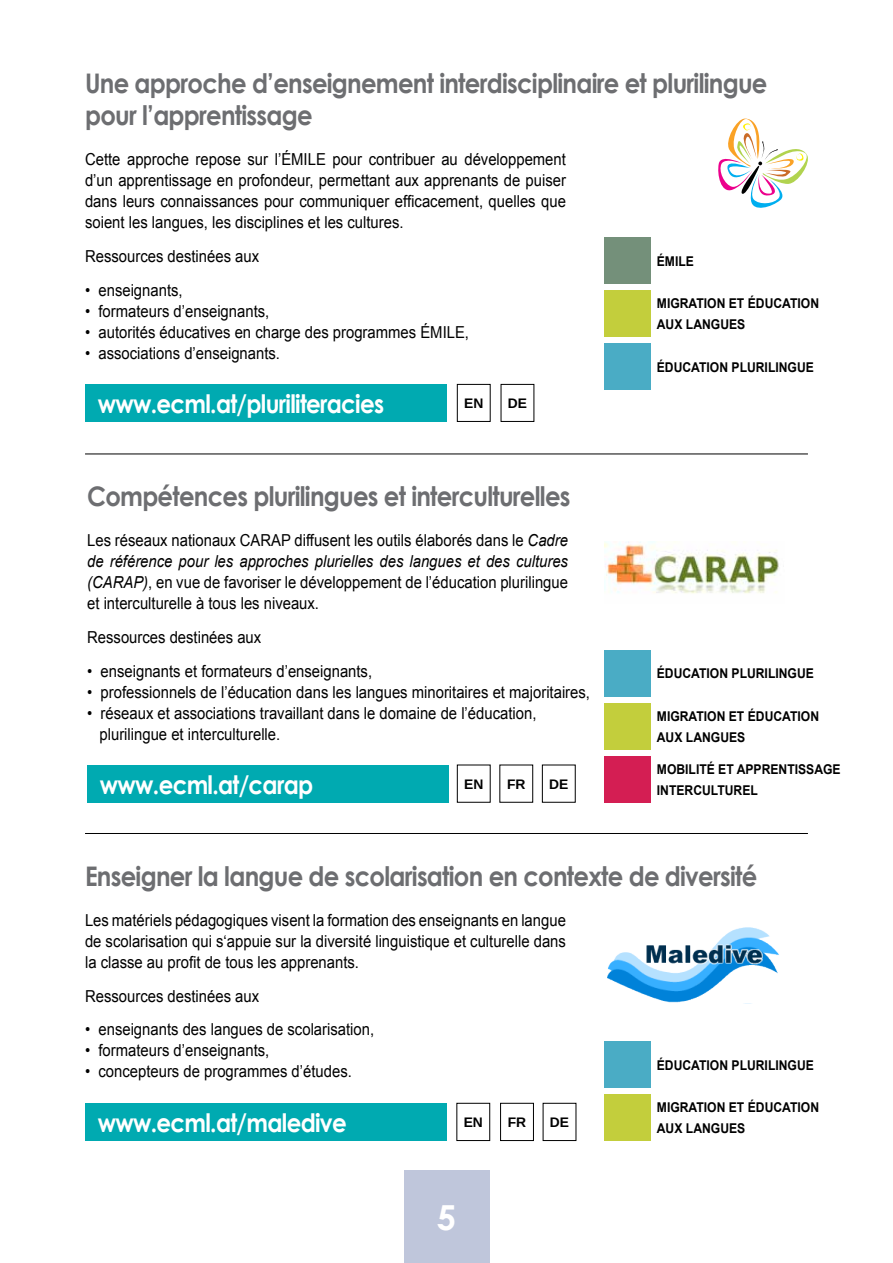
<style>
.page{position:relative;width:893px;height:1263px;background:#fff}
.page>*{position:absolute;margin:0;border:0;box-sizing:border-box;transform-origin:0 0}
.t1{font:700 34.5px "Century Gothic";color:#fff}
.t2{font:700 27px/32.4px "Century Gothic";letter-spacing:-.03em;color:#6d6e71;scale:.9 1}
.t3{font:700 25.5px "Century Gothic";letter-spacing:-.03em;color:#fff;scale:.9 1}
.t4{font:16.5px/21px "Arial";color:#000;text-align:justify;scale:.9 1}
.t5{font:700 13.8px "Arimo";color:#000}
.t6{font:700 13.5px/21px "Arial";color:#000;scale:.9 1}
.s1{font-style:italic}
</style>
<div class="page">
<div style="left:85px;top:384px;width:361px;height:38px;background:#00aab1"></div>
<div style="left:85px;top:1103px;width:361px;height:38px;background:#00aab1"></div>
<div style="left:457px;top:1103px;width:33px;height:38px;border:1px solid #000"></div>
<div style="left:500px;top:1103px;width:34px;height:38px;border:1px solid #000"></div>
<div style="left:604px;top:1095px;width:46px;height:46px;background:#c3ce3c"></div>
<div style="left:604px;top:1042px;width:46px;height:46px;background:#4aacc5"></div>
<div style="left:543px;top:1103px;width:33px;height:38px;border:1px solid #000"></div>
<hr style="left:85px;top:454px;width:723px;height:1px;background:#000">
<hr style="left:85px;top:833px;width:723px;height:1px;background:#000">
<div style="left:457px;top:384px;width:33px;height:38px;border:1px solid #000"></div>
<div style="left:501px;top:384px;width:33px;height:38px;border:1px solid #000"></div>
<div style="left:604px;top:238px;width:46px;height:46px;background:#74907a"></div>
<div style="left:604px;top:291px;width:46px;height:46px;background:#c3ce3c"></div>
<div style="left:604px;top:344px;width:46px;height:46px;background:#4aacc5"></div>
<div style="left:87px;top:765px;width:361px;height:38px;background:#00aab1"></div>
<div style="left:604px;top:703px;width:46px;height:46px;background:#c3ce3c"></div>
<div style="left:604px;top:650px;width:46px;height:46px;background:#4aacc5"></div>
<div style="left:604px;top:756px;width:46px;height:46px;background:#d41e53"></div>
<div style="left:404px;top:1170px;width:85px;height:93px;background:#bfc6db"></div>
<svg style="left:718px;top:118px;width:90px;height:90px"></svg>
<img style="left:604px;top:541px;width:175px;height:53px">
<img style="left:607px;top:927px;width:172px;height:76px">
<h2 class="t2" style="left:85px;top:65px;width:760px">Une approche d’enseignement interdisciplinaire et plurilingue pour l’apprentissage</h2>
<p class="t4" style="left:85px;top:149px;width:536px">Cette approche repose sur l’ÉMILE pour contribuer au développement d’un apprentissage en profondeur, permettant aux apprenants de puiser dans leurs connaissances pour communiquer efficacement, quelles que soient les langues, les disciplines et les cultures.</p>
<p class="t4" style="left:85px;top:246px;width:195px">Ressources destinées aux</p>
<p class="t4" style="left:85px;top:279px;width:110px">• enseignants,</p>
<p class="t4" style="left:85px;top:300px;width:206px">• formateurs d’enseignants,</p>
<p class="t4" style="left:85px;top:321px;width:428px">• autorités éducatives en charge des programmes ÉMILE,</p>
<p class="t4" style="left:85px;top:342px;width:218px">• associations d’enseignants.</p>
<h3 class="t3" style="left:98px;top:384px;width:320px">www.ecml.at/pluriliteracies</h3>
<p class="t6" style="left:657px;top:251px;width:43px">ÉMILE</p>
<p class="t6" style="left:657px;top:293px;width:182px">MIGRATION ET ÉDUCATION<br>AUX LANGUES</p>
<p class="t6" style="left:657px;top:357px;width:176px">ÉDUCATION PLURILINGUE</p>
<p class="t5" style="left:464px;top:394px;width:21px">EN</p>
<p class="t5" style="left:508px;top:394px;width:21px">DE</p>
<h2 class="t2" style="left:87px;top:479px;width:539px">Compétences plurilingues et interculturelles</h2>
<p class="t4" style="left:87px;top:530px;width:536px">Les réseaux nationaux CARAP diffusent les outils élaborés dans le <span class="s1">Cadre de référence pour les approches plurielles des langues et des cultures (CARAP)</span>, en vue de favoriser le développement de l’éducation plurilingue et interculturelle à tous les niveaux.</p>
<p class="t4" style="left:87px;top:627px;width:195px">Ressources destinées aux</p>
<p class="t4" style="left:87px;top:660px;width:318px">• enseignants et formateurs d’enseignants,</p>
<p class="t4" style="left:87px;top:681px;width:560px">• professionnels de l’éducation dans les langues minoritaires et majoritaires,</p>
<p class="t4" style="left:100px;top:702px;width:487px;text-indent:-12px">• réseaux et associations travaillant dans le domaine de l’éducation, plurilingue et interculturelle.</p>
<h3 class="t3" style="left:100px;top:765px;width:239px">www.ecml.at/carap</h3>
<p class="t5" style="left:464px;top:774px;width:21px">EN</p>
<p class="t5" style="left:507px;top:774px;width:20px">FR</p>
<p class="t5" style="left:549px;top:774px;width:21px">DE</p>
<p class="t6" style="left:657px;top:663px;width:176px">ÉDUCATION PLURILINGUE</p>
<p class="t6" style="left:657px;top:706px;width:182px">MIGRATION ET ÉDUCATION<br>AUX LANGUES</p>
<p class="t6" style="left:657px;top:759px;width:206px">MOBILITÉ ET APPRENTISSAGE<br>INTERCULTUREL</p>
<h2 class="t2" style="left:85px;top:858px;width:748px">Enseigner la langue de scolarisation en contexte de diversité</h2>
<p class="t4" style="left:85px;top:910px;width:536px">Les matériels pédagogiques visent la formation des enseignants en langue de scolarisation qui s‘appuie sur la diversité linguistique et culturelle dans la classe au profit de tous les apprenants.</p>
<p class="t4" style="left:85px;top:985px;width:195px">Ressources destinées aux</p>
<p class="t4" style="left:85px;top:1019px;width:323px">• enseignants des langues de scolarisation,</p>
<p class="t4" style="left:85px;top:1040px;width:206px">• formateurs d’enseignants,</p>
<p class="t4" style="left:85px;top:1061px;width:298px">• concepteurs de programmes d’études.</p>
<h3 class="t3" style="left:98px;top:1103px;width:278px">www.ecml.at/maledive</h3>
<p class="t5" style="left:464px;top:1113px;width:21px">EN</p>
<p class="t5" style="left:508px;top:1113px;width:20px">FR</p>
<p class="t6" style="left:657px;top:1055px;width:176px">ÉDUCATION PLURILINGUE</p>
<p class="t6" style="left:657px;top:1097px;width:182px">MIGRATION ET ÉDUCATION<br>AUX LANGUES</p>
<p class="t5" style="left:550px;top:1113px;width:21px">DE</p>
<h1 class="t1" style="left:437px;top:1191px;width:21px">5</h1>
</div>
